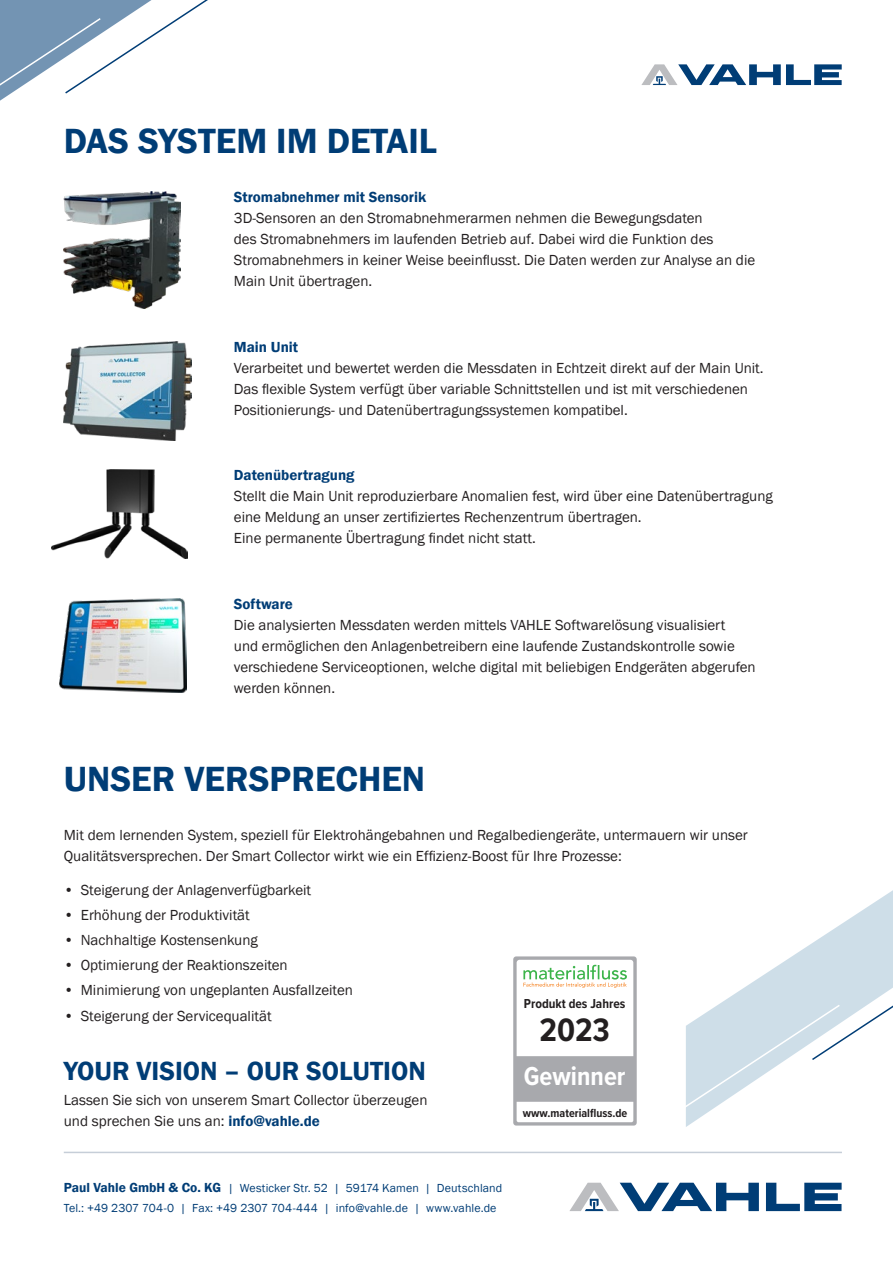
<style>
.page{position:relative;width:893px;height:1263px;background:#fff}
.page>*{position:absolute;margin:0;border:0;box-sizing:border-box;transform-origin:0 0}
.t1{font:600 36px "Franklin Gothic";color:#003d76}
.t2{font:700 33.6px "Proxima Nova Cond";color:#231f20}
.t3{font:600 27px "Franklin Gothic";color:#003d76}
.t4{font:700 27px "Proxima Nova Cond";color:#fff}
.t5{font:15px/21px "Franklin Gothic";color:#231f20}
.t6{font:600 15px "Franklin Gothic";color:#003d76}
.t7{font:700 13.5px "Proxima Nova Cond";color:#231f20}
.t8{font:700 12.15px "Proxima Nova Cond";color:#231f20}
.t9{font:12px/19.5px "Franklin Gothic";letter-spacing:.01em;color:#003d76}
.s1{font-weight:600;color:#003d76}
.s2{font-weight:600;font-size:13.5px}
</style>
<div class="page">
<svg style="left:0;top:0;width:208px;height:274px"></svg>
<svg style="left:641px;top:64px;width:201px;height:21px"></svg>
<img style="left:59px;top:599px;width:128px;height:94px">
<img style="left:52px;top:470px;width:136px;height:88px">
<img style="left:64px;top:341px;width:127px;height:99px">
<img style="left:64px;top:191px;width:117px;height:117px">
<hr style="left:64px;top:1152px;width:778px;height:1px;background:#c6ced8">
<svg style="left:766px;top:1183px;width:76px;height:28px"></svg>
<svg style="left:569px;top:1183px;width:190px;height:28px"></svg>
<svg style="left:686px;top:890px;width:207px;height:237px"></svg>
<div style="left:513px;top:956px;width:124px;height:169px;background:#a8a9ad;border-radius:3px"></div>
<div style="left:517px;top:1102px;width:116px;height:20px;background:#fff"></div>
<svg style="left:517px;top:960px;width:116px;height:96px;background:#f7faf5"></svg>
<h1 class="t1" style="left:64px;top:119px;width:375px">DAS SYSTEM IM DETAIL</h1>
<p class="t6" style="left:234px;top:188px;width:194px">Stromabnehmer mit Sensorik</p>
<p class="t5" style="left:234px;top:208px;width:523px">3D-Sensoren an den Stromabnehmerarmen nehmen die Bewegungsdaten<br>des Stromabnehmers im laufenden Betrieb auf. Dabei wird die Funktion des Stromabnehmers in keiner Weise beeinflusst. Die Daten werden zur Analyse an die Main Unit übertragen.</p>
<p class="t6" style="left:234px;top:337px;width:66px">Main Unit</p>
<p class="t5" style="left:234px;top:357px;width:531px">Verarbeitet und bewertet werden die Messdaten in Echtzeit direkt auf der Main Unit.<br>Das flexible System verfügt ü ber variable Schnittstellen und ist mit verschiedenen<br>Positionierungs- und Datenü bertragungssystemen kompatibel.</p>
<p class="t6" style="left:234px;top:466px;width:122px">Datenübertragung</p>
<p class="t5" style="left:234px;top:486px;width:540px">Stellt die Main Unit reproduzierbare Anomalien fest, wird ü ber eine Datenübertragung eine Meldung an unser zertifiziertes Rechenzentrum ü bertragen.<br>Eine permanente Übertragung findet nicht statt.</p>
<p class="t6" style="left:234px;top:595px;width:61px">Software</p>
<p class="t5" style="left:234px;top:615px;width:523px">Die analysierten Messdaten werden mittels VAHLE Softwarelösung visualisiert<br>und ermöglichen den Anlagenbetreibern eine laufende Zustandskontrolle sowie verschiedene Serviceoptionen, welche digital mit beliebigen Endgeräten abgerufen werden können.</p>
<h1 class="t1" style="left:64px;top:756px;width:363px">UNSER VERSPRECHEN</h1>
<p class="t5" style="left:64px;top:824px;width:686px">Mit dem lernenden System, speziell für Elektrohängebahnen und Regalbediengeräte, untermauern wir unser<br>Qualitätsversprechen. Der Smart Collector wirkt wie ein Effizienz-Boost für Ihre Prozesse:</p>
<p class="t5" style="left:64px;top:879px;width:249px">• Steigerung der Anlagenverfügbarkeit</p>
<p class="t5" style="left:64px;top:904px;width:188px">• Erhöhung der Produktivität</p>
<p class="t5" style="left:64px;top:930px;width:196px">• Nachhaltige Kostensenkung</p>
<p class="t5" style="left:64px;top:955px;width:225px">• Optimierung der Reaktionszeiten</p>
<p class="t5" style="left:64px;top:980px;width:291px">• Minimierung von ungeplanten Ausfallzeiten</p>
<p class="t5" style="left:64px;top:1005px;width:209px">• Steigerung der Servicequalität</p>
<h3 class="t3" style="left:64px;top:1054px;width:363px">YOUR VISION – OUR SOLUTION</h3>
<p class="t5" style="left:64px;top:1089px;width:365px">Lassen Sie sich von unserem Smart Collector überzeugen und sprechen Sie uns an: <span class="s1">info@vahle.de</span></p>
<p class="t7" style="left:524px;top:993px;width:103px">Produkt des Jahres</p>
<h2 class="t2" style="left:539px;top:1005px;width:72px">2023</h2>
<h3 class="t4" style="left:524px;top:1056px;width:103px">Gewinner</h3>
<p class="t8" style="left:523px;top:1104px;width:106px">www.materialfluss.de</p>
<p class="t9" style="left:64px;top:1179px;width:440px"><span class="s2">Paul Vahle GmbH &amp; Co. KG</span> | Westicker Str. 52 | 59174 Kamen | Deutschland<br>Tel.: +49 2307 704-0 | Fax: +49 2307 704-444 | info@vahle.de | www.vahle.de</p>
</div>
